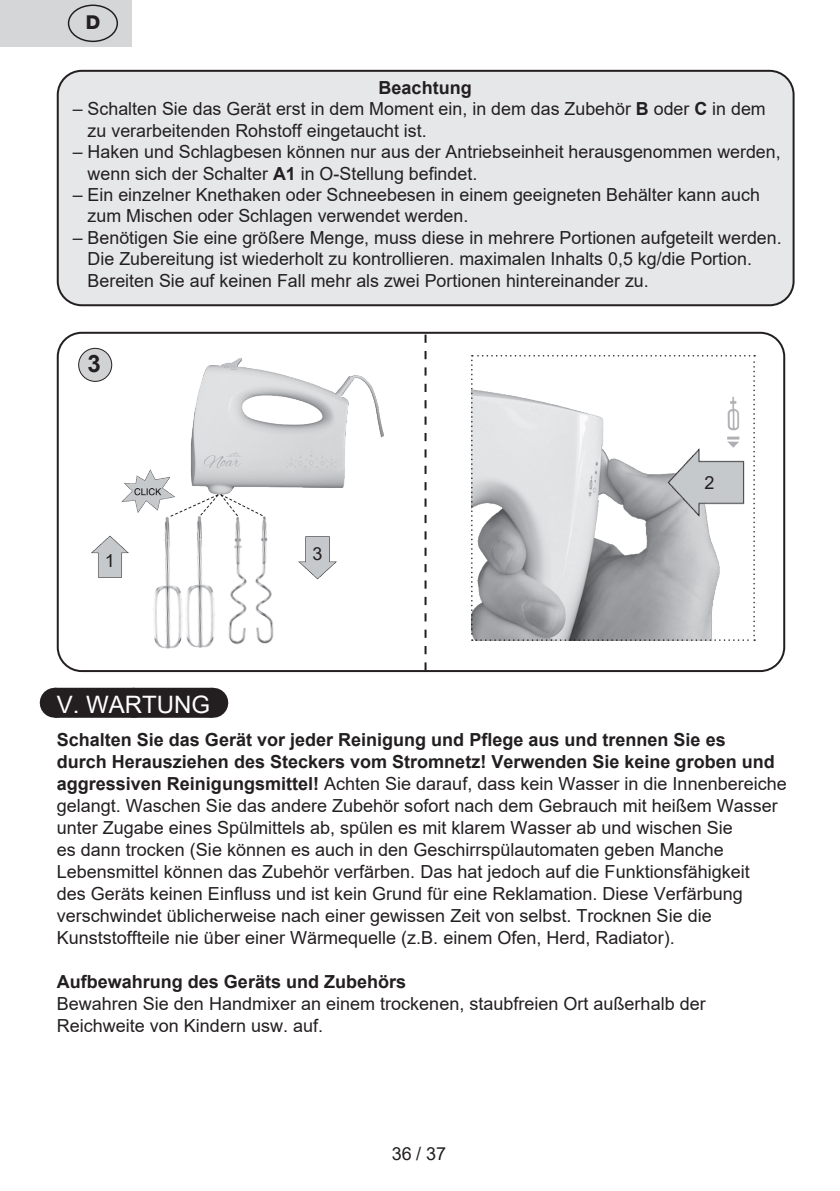
<style>
.page{position:relative;width:840px;height:1191px;background:#fff}
.page>*{position:absolute;margin:0;border:0;box-sizing:border-box;transform-origin:0 0}
.t1{font:24px "Arial";color:#fff}
.t2{font:700 24px "Arial";color:#231f20}
.t3{font:800 19.2px "Helvetica Neue OT";color:#231f20}
.t4{font:18px/22px "Arial";color:#231f20}
.t5{font:700 18px "Arial";color:#231f20}
.s1{font-weight:700}
</style>
<div class="page">
<div style="left:55px;top:688px;width:157px;height:30px;background:#231f20"></div>
<svg style="left:133px;top:717px;width:40px;height:1px"></svg>
<hr style="left:212px;top:688px;width:1px;height:30px;background:#231f20">
<div style="left:58px;top:71px;width:735px;height:234px;background:#e6e7e9;border-radius:24px"></div>
<div style="left:57px;top:70px;width:737px;height:236px;border:2px solid #231f20;border-radius:24px"></div>
<div style="left:57px;top:332px;width:727px;height:340px;border:2px solid #231f20;border-radius:24px"></div>
<img style="left:153px;top:517px;width:23px;height:132px">
<img style="left:176px;top:517px;width:39px;height:131px">
<img style="left:228px;top:517px;width:14px;height:128px">
<img style="left:242px;top:516px;width:32px;height:128px">
<img style="left:190px;top:358px;width:194px;height:135px">
<svg style="left:471px;top:355px;width:283px;height:286px"></svg>
<svg style="left:170px;top:493px;width:94px;height:24px"></svg>
<svg style="left:424px;top:335px;width:2px;height:335px"></svg>
<img style="left:121px;top:469px;width:56px;height:44px">
<img style="left:298px;top:536px;width:39px;height:43px">
<img style="left:91px;top:535px;width:38px;height:43px">
<img style="left:666px;top:444px;width:80px;height:75px">
<div style="left:79px;top:348px;width:33px;height:33px;background:#d1d2d4;border-radius:50%"></div>
<div style="left:78px;top:348px;width:34px;height:34px;border:1px solid #231f20;border-radius:50%"></div>
<div style="left:0;top:0;width:131px;height:47px;background:#d5d6d8"></div>
<div style="left:68px;top:5px;width:50px;height:37px;border:1px solid #231f20;border-radius:50%"></div>
<p class="t3" style="left:86px;top:11px;width:16px">D</p>
<p class="t5" style="left:378px;top:75px;width:95px">Beachtung</p>
<p class="t4" style="left:88px;top:98px;width:679px;line-height:21.4px;text-indent:-15px">– Schalten Sie das Gerät erst in dem Moment ein, in dem das Zubehör <span class="s1">B</span> oder <span class="s1">C</span> in dem zu verarbeitenden Rohstoff eingetaucht ist.</p>
<p class="t4" style="left:88px;top:141px;width:694px;line-height:21.4px;text-indent:-15px">– Haken und Schlagbesen können nur aus der Antriebseinheit herausgenommen werden, wenn sich der Schalter <span class="s1">A1</span> in O-Stellung befindet.</p>
<p class="t4" style="left:88px;top:184px;width:673px;line-height:21.4px;text-indent:-15px">– Ein einzelner Knethaken oder Schneebesen in einem geeigneten Behälter kann auch zum Mischen oder Schlagen verwendet werden.</p>
<p class="t4" style="left:88px;top:227px;width:695px;line-height:21.4px;text-indent:-15px">– Benötigen Sie eine größere Menge, muss diese in mehrere Portionen aufgeteilt werden.<br>Die Zubereitung ist wiederholt zu kontrollieren. maximalen Inhalts 0,5 kg/die Portion.<br>Bereiten Sie auf keinen Fall mehr als zwei Portionen hintereinander zu.</p>
<h1 class="t2" style="left:87px;top:347px;width:15px">3</h1>
<p class="t4" style="left:105px;top:549px;width:12px">1</p>
<p class="t4" style="left:312px;top:543px;width:12px">3</p>
<p class="t4" style="left:704px;top:471px;width:12px">2</p>
<h1 class="t1" style="left:57px;top:688px;width:155px">V. WARTUNG</h1>
<p class="t4" style="left:57px;top:729px;width:731px"><span class="s1">Schalten Sie das Gerät vor jeder Reinigung und Pflege aus und trennen Sie es<br>durch Herausziehen des Steckers vom Stromnetz! Verwenden Sie keine groben und aggressiven Reinigungsmittel!</span> Achten Sie darauf, dass kein Wasser in die Innenbereiche gelangt. Waschen Sie das andere Zubehör sofort nach dem Gebrauch mit heißem Wasser unter Zugabe eines Spülmittels ab, spülen es mit klarem Wasser ab und wischen Sie<br>es dann trocken (Sie können es auch in den Geschirrspülautomaten geben Manche Lebensmittel können das Zubehör verfärben. Das hat jedoch auf die Funktionsfähigkeit<br>des Geräts keinen Einfluss und ist kein Grund für eine Reklamation. Diese Verfärbung verschwindet üblicherweise nach einer gewissen Zeit von selbst. Trocknen Sie die Kunststoffteile nie über einer Wärmequelle (z.B. einem Ofen, Herd, Radiator).</p>
<p class="t5" style="left:57px;top:969px;width:351px">Aufbewahrung des Geräts und Zubehörs</p>
<p class="t4" style="left:57px;top:993px;width:650px">Bewahren Sie den Handmixer an einem trockenen, staubfreien Ort außerhalb der<br>Reichweite von Kindern usw. auf.</p>
<p class="t4" style="left:391px;top:1142px;width:56px">36 / 37</p>
</div>
